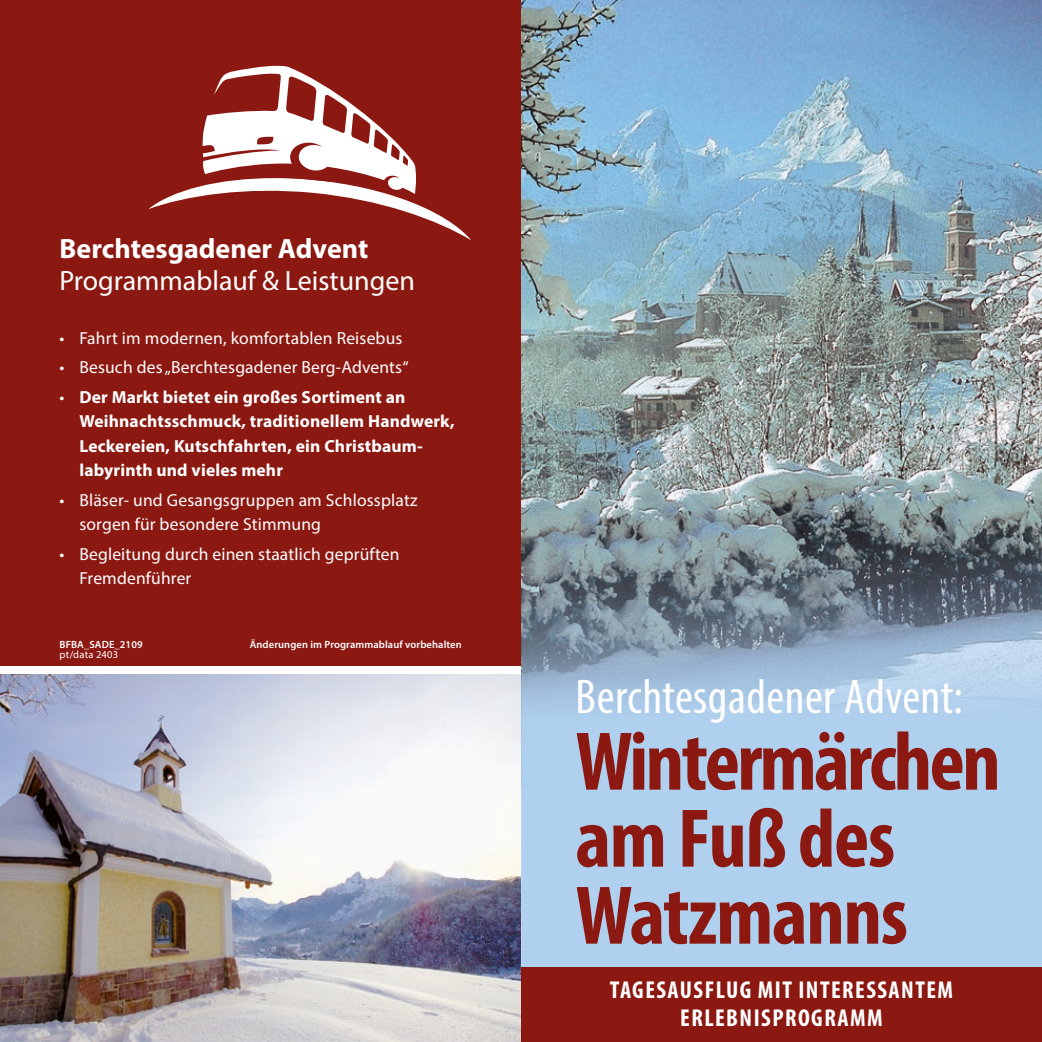
<style>
.page{position:relative;width:1042px;height:1042px;background:#fff}
.page>*{position:absolute;margin:0;border:0;box-sizing:border-box;transform-origin:0 0}
.Headline_Programm{font:700 condensed 84px/77px "Myriad Pro";letter-spacing:-.03em;color:#8b1912}
.Subline_Programm{font:condensed 49px "Myriad Pro";letter-spacing:.01em;color:#fff}
.Programmablauf_Headline{font:28px/31.5px "Myriad Pro";color:#fff}
.Zeile__Tagesausflug{font:700 condensed 24.5px/28px "Myriad Pro";letter-spacing:.06em;color:#fff;text-align:center}
.Programmablauf{font:17.5px/24.5px "Myriad Pro";letter-spacing:.01em;color:#fff}
.Programmablauf-2{font:700 17.5px/24.5px "Myriad Pro";letter-spacing:.01em;color:#fff}
.t1{font:600 10.5px "Myriad Pro";letter-spacing:.01em;color:#fff}
.t2{font:10.5px "Myriad Pro";letter-spacing:.025em;color:#fff}
.s1{font-weight:700}
.s2{font-weight:400}
</style>
<div class="page">
<img style="left:521px;top:0;width:521px;height:422px">
<svg style="left:521px;top:422px;width:521px;height:545px;background:#9ab2c7"></svg>
<img style="left:0;top:675px;width:521px;height:367px">
<div style="left:521px;top:967px;width:521px;height:75px;background:#8b1912"></div>
<div style="left:0;top:0;width:521px;height:665px;background:#8b1912"></div>
<svg style="left:148px;top:66px;width:323px;height:174px"></svg>
<p class="Programmablauf_Headline" style="left:60px;top:233px;width:357px"><span class="s1">Berchtesgadener Advent<br></span>Programmablauf &amp; Leistungen</p>
<p class="Programmablauf" style="left:60px;top:325px;width:344px">• Fahrt im modernen, komfortablen Reisebus</p>
<p class="Programmablauf" style="left:60px;top:355px;width:350px">• Besuch des „Berchtesgadener Berg-Advents“</p>
<p class="Programmablauf-2" style="left:79px;top:384px;width:377px;text-indent:-20px"><span class="s2">•</span> Der Markt bietet ein großes Sortiment an Weihnachtsschmuck, traditionellem Handwerk, Leckereien, Kutschfahrten, ein Christbaum&shy;labyrinth und vieles mehr</p>
<p class="Programmablauf" style="left:79px;top:487px;width:340px;text-indent:-20px">• Bläser- und Gesangsgruppen am Schlossplatz sorgen für besondere Stimmung</p>
<p class="Programmablauf" style="left:79px;top:541px;width:322px;text-indent:-20px">• Begleitung durch einen staatlich geprüften<br>Fremdenführer</p>
<p class="t1" style="left:60px;top:638px;width:85px">BFBA_SADE_2109</p>
<p class="t1" style="left:250px;top:638px;width:213px">Änderungen im Programmablauf vorbehalten</p>
<p class="t2" style="left:60px;top:648px;width:60px">pt/data 2403</p>
<p class="Subline_Programm" style="left:575px;top:667px;width:389px">Berchtesgadener Advent:</p>
<p class="Headline_Programm" style="left:575px;top:721px;width:427px">Wintermärchen am Fuß des<br>Watzmanns</p>
<p class="Zeile__Tagesausflug" style="left:610px;top:975px;width:345px">TAGESAUSFLUG MIT INTERESSANTEM<br>ERLEBNISPROGRAMM</p>
</div>
